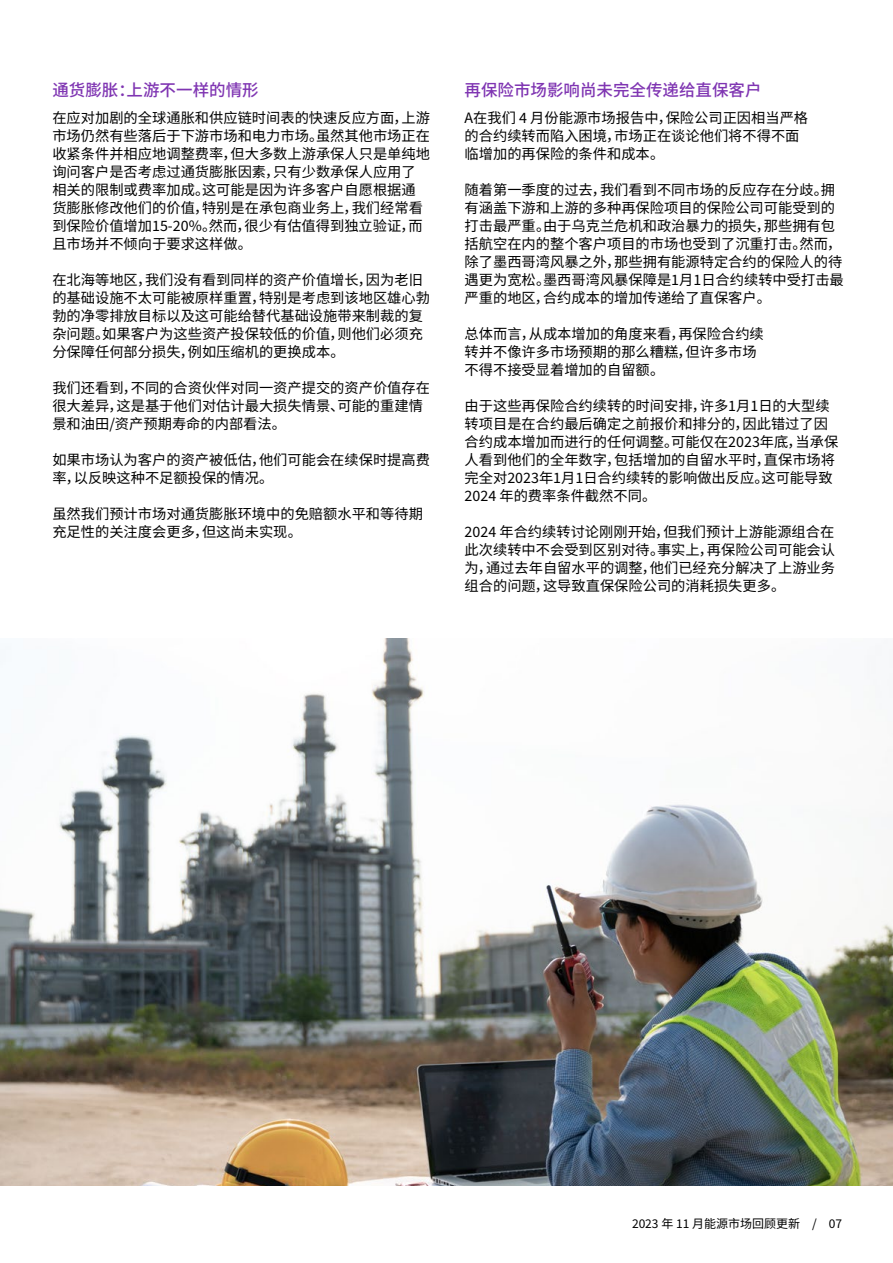
<style>
.page{position:relative;width:893px;height:1263px;background:#fff}
.page>*{position:absolute;margin:0;border:0;box-sizing:border-box;transform-origin:0 0}
.t1{font:500 16.5px "Noto Sans SC";color:#7f35b2}
.t2{font:14.25px/18px "Noto Sans SC";color:#000}
.t3{font:12px "Noto Sans SC";color:#000}
</style>
<div class="page">
<img style="left:0;top:638px;width:893px;height:547px">
<p class="t1" style="left:52px;top:80px;width:208px">通货膨胀：上游不一样的情形</p>
<p class="t2" style="left:52px;top:109px;width:379px">在应对加剧的全球通胀和供应链时间表的快速反应方面，上游市场仍然有些落后于下游市场和电力市场。虽然其他市场正在收紧条件并相应地调整费率，但大多数上游承保人只是单纯地询问客户是否考虑过通货膨胀因素，只有少数承保人应用了相关的限制或费率加成。这可能是因为许多客户自愿根据通货膨胀修改他们的价值，特别是在承包商业务上，我们经常看到保险价值增加15-20%。然而，很少有估值得到独立验证，而且市场并不倾向于要求这样做。</p>
<p class="t2" style="left:52px;top:271px;width:379px">在北海等地区，我们没有看到同样的资产价值增长，因为老旧的基础设施不太可能被原样重置，特别是考虑到该地区雄心勃勃的净零排放目标以及这可能给替代基础设施带来制裁的复杂问题。如果客户为这些资产投保较低的价值，则他们必须充分保障任何部分损失，例如压缩机的更换成本。</p>
<p class="t2" style="left:52px;top:379px;width:379px">我们还看到，不同的合资伙伴对同一资产提交的资产价值存在很大差异，这是基于他们对估计最大损失情景、可能的重建情景和油田/资产预期寿命的内部看法。</p>
<p class="t2" style="left:52px;top:451px;width:379px">如果市场认为客户的资产被低估，他们可能会在续保时提高费率，以反映这种不足额投保的情况。</p>
<p class="t2" style="left:52px;top:505px;width:372px">虽然我们预计市场对通货膨胀环境中的免赔额水平和等待期充足性的关注度会更多，但这尚未实现。</p>
<p class="t1" style="left:465px;top:80px;width:298px">再保险市场影响尚未完全传递给直保客户</p>
<p class="t2" style="left:465px;top:109px;width:345px">A在我们 4 月份能源市场报告中，保险公司正因相当严格的合约续转而陷入困境，市场正在谈论他们将不得不面临增加的再保险的条件和成本。</p>
<p class="t2" style="left:465px;top:181px;width:381px">随着第一季度的过去，我们看到不同市场的反应存在分歧。拥有涵盖下游和上游的多种再保险项目的保险公司可能受到的打击最严重。由于乌克兰危机和政治暴力的损失，那些拥有包括航空在内的整个客户项目的市场也受到了沉重打击。然而，除了墨西哥湾风暴之外，那些拥有能源特定合约的保险人的待遇更为宽松。墨西哥湾风暴保障是1月1日合约续转中受打击最严重的地区，合约成本的增加传递给了直保客户。</p>
<p class="t2" style="left:465px;top:325px;width:301px">总体而言，从成本增加的角度来看，再保险合约续转并不像许多市场预期的那么糟糕，但许多市场不得不接受显着增加的自留额。</p>
<p class="t2" style="left:465px;top:397px;width:375px">由于这些再保险合约续转的时间安排，许多1月1日的大型续转项目是在合约最后确定之前报价和排分的，因此错过了因合约成本增加而进行的任何调整。可能仅在2023年底，当承保人看到他们的全年数字，包括增加的自留水平时，直保市场将完全对2023年1月1日合约续转的影响做出反应。这可能导致<br>2024 年的费率条件截然不同。</p>
<p class="t2" style="left:465px;top:523px;width:372px;text-align:justify">2024 年合约续转讨论刚刚开始，但我们预计上游能源组合在此次续转中不会受到区别对待。事实上，再保险公司可能会认为，通过去年自留水平的调整，他们已经充分解决了上游业务组合的问题，这导致直保保险公司的消耗损失更多。</p>
<p class="t3" style="left:632px;top:1217px;width:212px">2023 年 11 月能源市场回顾更新 / 07</p>
</div>
